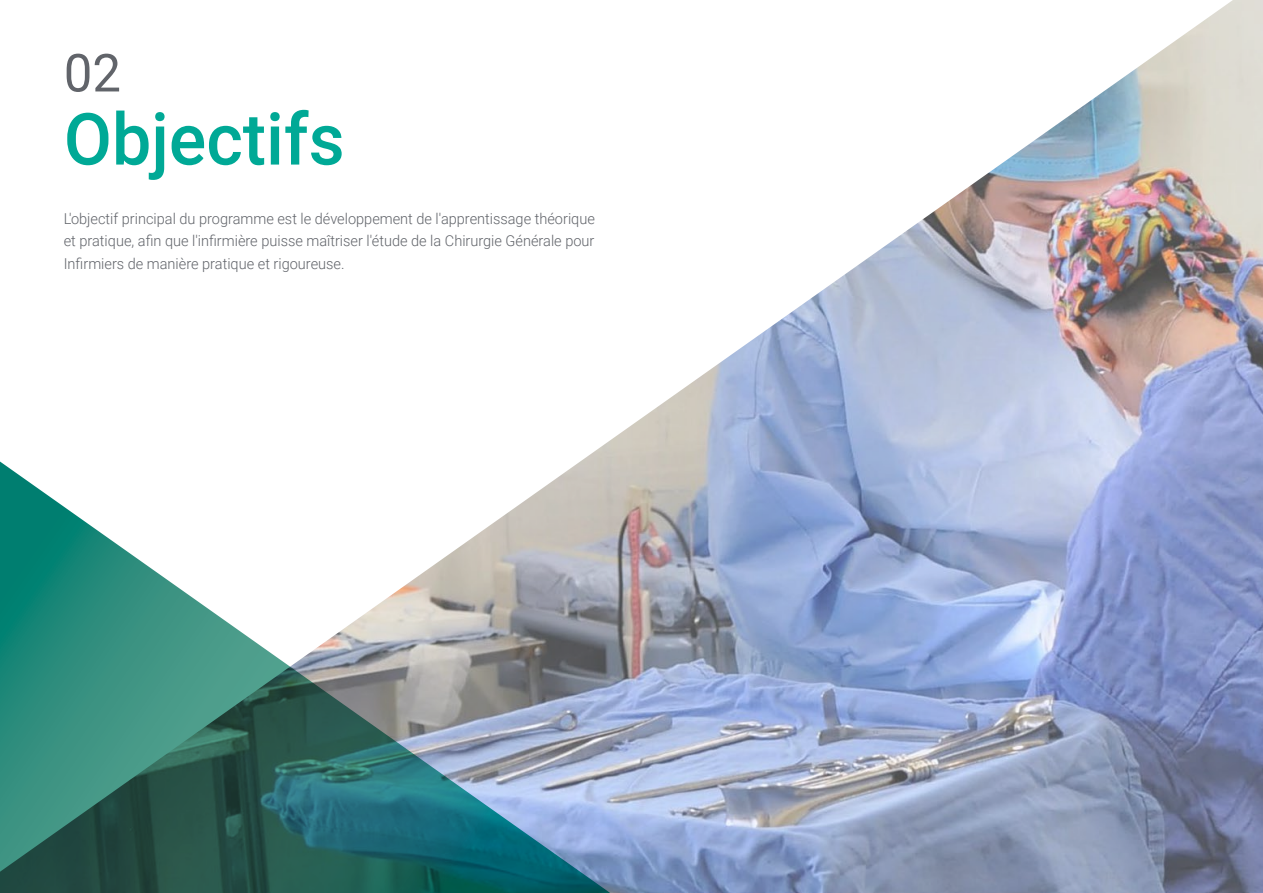
<style>
.page{position:relative;width:1263px;height:893px;background:#fff}
.page>*{position:absolute;margin:0;border:0;box-sizing:border-box;transform-origin:0 0}
.t1{font:500 72px "Roboto";color:#00a996}
.t2{font:52.5px "Roboto";color:#61646a}
.t3{font:300 15px/22.5px "Roboto";color:#61646a;text-align:justify}
</style>
<div class="page">
<img style="left:602px;top:0;width:661px;height:893px">
<svg style="left:0;top:446px;width:640px;height:447px"></svg>
<h2 class="t2" style="left:64px;top:36px;width:59px">02</h2>
<h1 class="t1" style="left:64px;top:89px;width:282px">Objectifs</h1>
<p class="t3" style="left:64px;top:207px;width:533px">L'objectif principal du programme est le développement de l'apprentissage théorique et pratique, afin que l'infirmière puisse maîtriser l'étude de la Chirurgie Générale pour Infirmiers de manière pratique et rigoureuse.</p>
</div>
